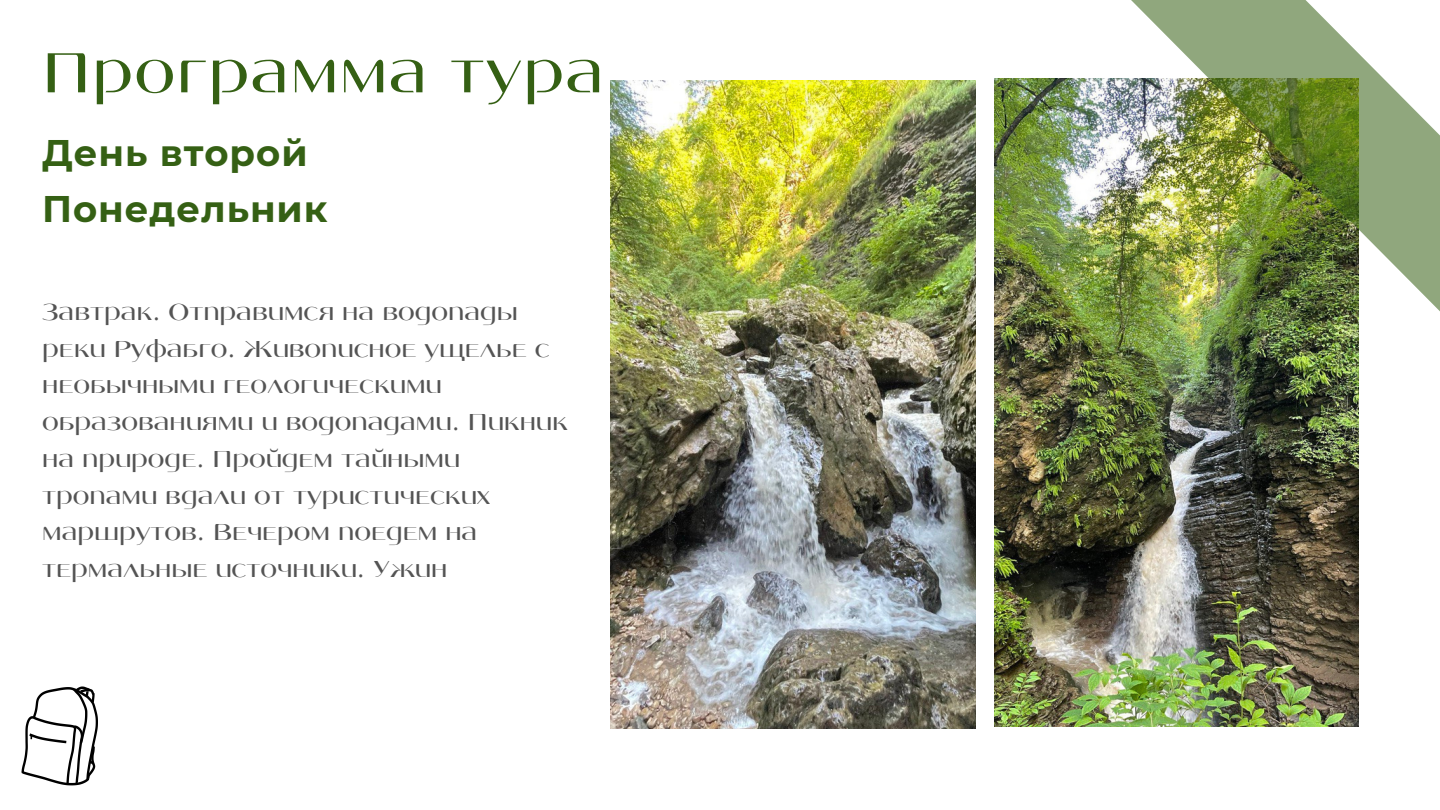
<style>
.page{position:relative;width:1440px;height:810px;background:#fff}
.page>*{position:absolute;margin:0;border:0;box-sizing:border-box;transform-origin:0 0}
.t1{font:61px "Angelica";letter-spacing:.025em;color:#356014}
.t2{font:700 37px "Montserrat";letter-spacing:.025em;color:#356014}
.t3{font:25px/36.8px "Angelica";color:#545454}
</style>
<div class="page">
<img style="left:994px;top:78px;width:365px;height:649px">
<img style="left:611px;top:81px;width:364px;height:648px">
<img style="left:1053px;top:0;width:387px;height:373px">
<svg style="left:21px;top:686px;width:77px;height:99px"></svg>
<p class="t1" style="left:42px;top:48px;width:563px">Программа тура</p>
<p class="t2" style="left:42px;top:130px;width:267px">День второй</p>
<p class="t2" style="left:42px;top:186px;width:287px">Понедельник</p>
<p class="t3" style="left:42px;top:295px;width:527px">Завтрак. Отправимся на водопады реки Руфабго. Живописное ущелье с необычными геологическими образованиями и водопадами. Пикник на природе. Пройдем тайными тропами вдали от туристических маршрутов. Вечером поедем на термальные источники. Ужин</p>
</div>
